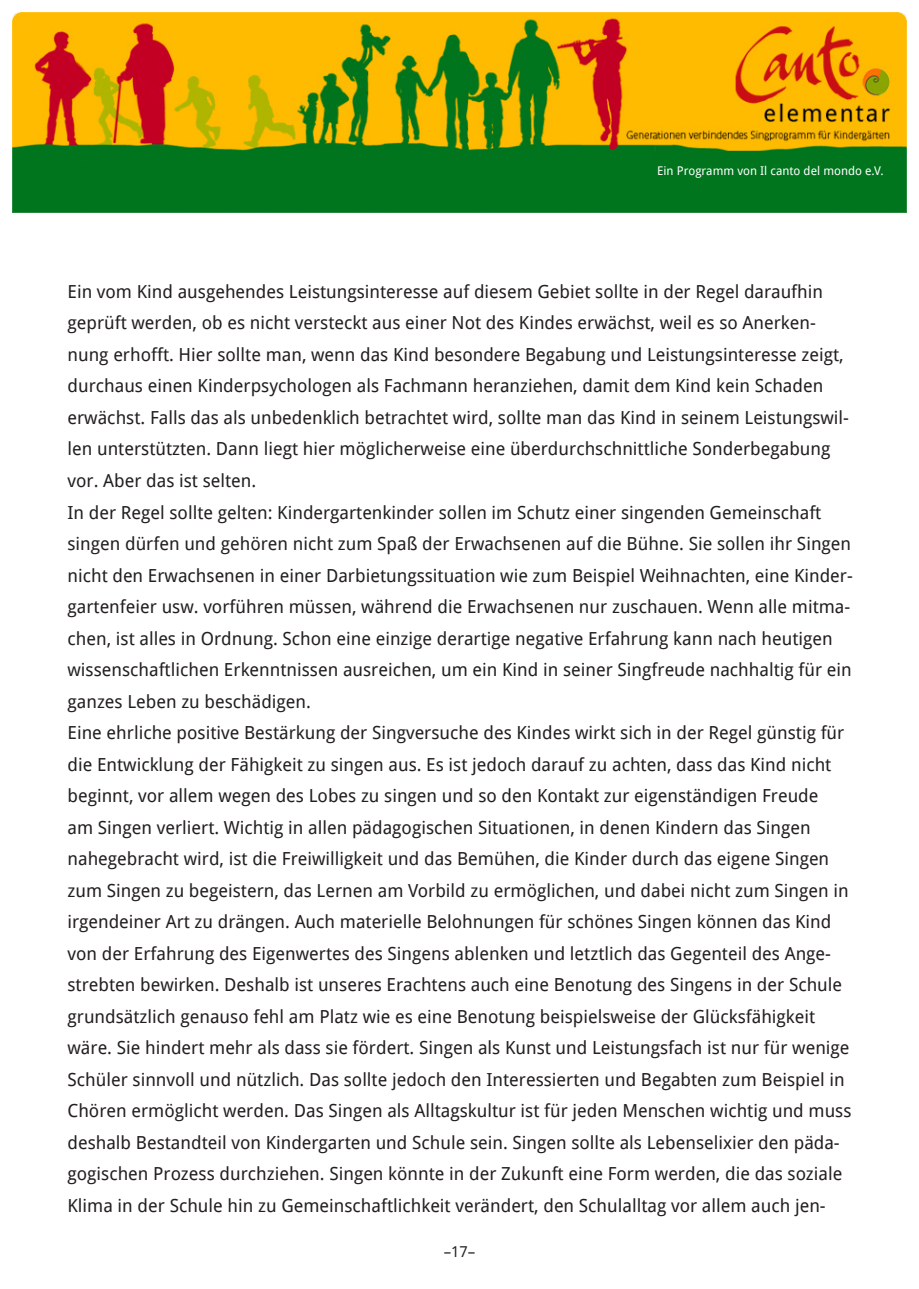
<style>
.page{position:relative;width:919px;height:1289px;background:#fff}
.page>*{position:absolute;margin:0;border:0;box-sizing:border-box;transform-origin:0 0}
.t1{font:18px/31.5px "Droid Sans";color:#231f20}
.t2{font:15px "Droid Sans";color:#231f20}
.t3{font:12px "Droid Sans";color:#fff}
</style>
<div class="page">
<img style="left:13px;top:13px;width:893px;height:199px">
<p class="t3" style="left:657px;top:162px;width:228px">Ein Programm von Il canto del mondo e.V.</p>
<p class="t1" style="left:67px;top:275px;width:786px">Ein vom Kind ausgehendes Leistungsinteresse auf diesem Gebiet sollte in der Regel daraufhin geprüft werden, ob es nicht versteckt aus einer Not des Kindes erwächst, weil es so Anerken&shy;nung erhofft. Hier sollte man, wenn das Kind besondere Begabung und Leistungsinteresse zeigt, durchaus einen Kinderpsychologen als Fachmann heranziehen, damit dem Kind kein Schaden erwächst. Falls das als unbedenklich betrachtet wird, sollte man das Kind in seinem Leistungswil&shy;len unterstützten. Dann liegt hier möglicherweise eine überdurchschnittliche Sonderbegabung vor. Aber das ist selten.<br>In der Regel sollte gelten: Kindergartenkinder sollen im Schutz einer singenden Gemeinschaft singen dürfen und gehören nicht zum Spaß der Erwachsenen auf die Bühne. Sie sollen ihr Singen nicht den Erwachsenen in einer Darbietungssituation wie zum Beispiel Weihnachten, eine Kinder&shy;gartenfeier usw. vorführen müssen, während die Erwachsenen nur zuschauen. Wenn alle mitma&shy;chen, ist alles in Ordnung. Schon eine einzige derartige negative Erfahrung kann nach heutigen wissenschaftlichen Erkenntnissen ausreichen, um ein Kind in seiner Singfreude nachhaltig für ein ganzes Leben zu beschädigen.<br>Eine ehrliche positive Bestärkung der Singversuche des Kindes wirkt sich in der Regel günstig für die Entwicklung der Fähigkeit zu singen aus. Es ist jedoch darauf zu achten, dass das Kind nicht beginnt, vor allem wegen des Lobes zu singen und so den Kontakt zur eigenständigen Freude<br>am Singen verliert. Wichtig in allen pädagogischen Situationen, in denen Kindern das Singen nahegebracht wird, ist die Freiwilligkeit und das Bemühen, die Kinder durch das eigene Singen zum Singen zu begeistern, das Lernen am Vorbild zu ermöglichen, und dabei nicht zum Singen in irgendeiner Art zu drängen. Auch materielle Belohnungen für schönes Singen können das Kind von der Erfahrung des Eigenwertes des Singens ablenken und letztlich das Gegenteil des Ange&shy;strebten bewirken. Deshalb ist unseres Erachtens auch eine Benotung des Singens in der Schule grundsätzlich genauso fehl am Platz wie es eine Benotung beispielsweise der Glücksfähigkeit wäre. Sie hindert mehr als dass sie fördert. Singen als Kunst und Leistungsfach ist nur für wenige Schüler sinnvoll und nützlich. Das sollte jedoch den Interessierten und Begabten zum Beispiel in Chören ermöglicht werden. Das Singen als Alltagskultur ist für jeden Menschen wichtig und muss deshalb Bestandteil von Kindergarten und Schule sein. Singen sollte als Lebenselixier den päda&shy;gogischen Prozess durchziehen. Singen könnte in der Zukunft eine Form werden, die das soziale Klima in der Schule hin zu Gemeinschaftlichkeit verändert, den Schulalltag vor allem auch jen-</p>
<p class="t2" style="left:443px;top:1241px;width:33px">–17–</p>
</div>
